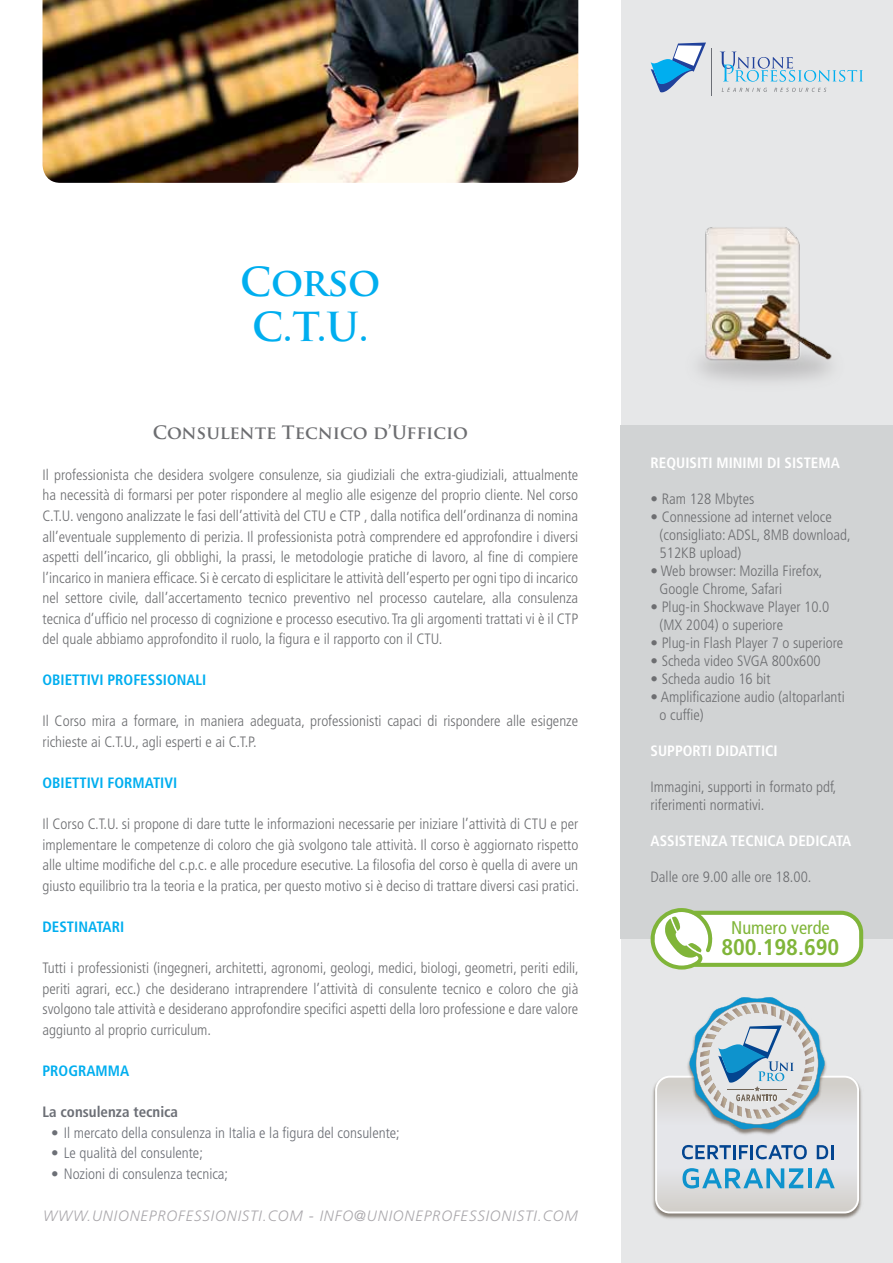
<style>
.page{position:relative;width:893px;height:1263px;background:#fff}
.page>*{position:absolute;margin:0;border:0;box-sizing:border-box;transform-origin:0 0}
.t1{font:700 39px/45px "Trajan Pro";letter-spacing:-.02em;color:#00aeef;text-align:center}
.t2{font:700 condensed 22.65px "Frutiger";color:#80b539}
.t3{font:condensed 18.3px "Frutiger";color:#80b539}
.t4{font:700 18px "Trajan Pro";color:#6d6e71}
.t5{font:300 condensed 15px/20.5px "Frutiger";color:#6d6e71}
.t6{font:300 condensed 15px "Frutiger";color:#6c6f76}
.t7{font:700 condensed 15px "Frutiger";color:#fff}
.t8{font:700 condensed 15px "Frutiger";color:#00aeef}
.t9{font:italic 300 15px "Frutiger";letter-spacing:.06em;color:#aaa8ac}
.t10{font:700 condensed 15px "Frutiger";color:#6c6f76}
</style>
<div class="page">
<div style="left:621px;top:0;width:272px;height:1263px;background:#e6e7e8"></div>
<div style="left:621px;top:425px;width:272px;height:514px;background:#d1d3d4"></div>
<svg style="left:651px;top:43px;width:55px;height:49px"></svg>
<hr style="left:712px;top:48px;width:1px;height:47px;background:#6c6f76">
<svg style="left:721px;top:52px;width:142px;height:30px"></svg>
<svg style="left:722px;top:88px;width:45px;height:4px"></svg>
<svg style="left:774px;top:88px;width:52px;height:4px"></svg>
<img style="left:652px;top:1083px;width:210px;height:136px">
<svg style="left:656px;top:997px;width:202px;height:215px"></svg>
<svg style="left:651px;top:908px;width:212px;height:61px;background:#e0ebd2"></svg>
<img style="left:43px;top:0;width:535px;height:183px">
<img style="left:698px;top:227px;width:134px;height:155px">
<h1 class="t1" style="left:240px;top:260px;width:142px">Corso<br>C.T.U.</h1>
<p class="t4" style="left:153px;top:421px;width:317px">Consulente Tecnico d’Ufficio</p>
<p class="t5" style="left:43px;top:465px;width:537px;text-align:justify">Il professionista che desidera svolgere consulenze, sia giudiziali che extra-giudiziali, attualmente ha necessità di formarsi per poter rispondere al meglio alle esigenze del proprio cliente. Nel corso C.T.U. vengono analizzate le fasi dell’attività del CTU e CTP , dalla notifica dell’ordinanza di nomina all’eventuale supplemento di perizia. Il professionista potrà comprendere ed approfondire i diversi aspetti dell’incarico, gli obblighi, la prassi, le metodologie pratiche di lavoro, al fine di compiere l’incarico in maniera efficace. Si è cercato di esplicitare le attività dell’esperto per ogni tipo di incarico nel settore civile, dall’accertamento tecnico preventivo nel processo cautelare, alla consulenza tecnica d’ufficio nel processo di cognizione e processo esecutivo. Tra gli argomenti trattati vi è il CTP del quale abbiamo approfondito il ruolo, la figura e il rapporto con il CTU.</p>
<p class="t8" style="left:43px;top:671px;width:25px">OBIETTI</p>
<p class="t8" style="left:91px;top:671px;width:58px">VI PROFESSIO</p>
<p class="t8" style="left:177px;top:671px;width:29px">NALI</p>
<p class="t5" style="left:43px;top:711px;width:537px">Il Corso mira a formare, in maniera adeguata, professionisti capaci di rispondere alle esigenze richieste ai C.T.U., agli esperti e ai C.T.P.</p>
<p class="t8" style="left:43px;top:774px;width:25px">OBIETTI</p>
<p class="t8" style="left:91px;top:774px;width:86px">VI FORMATIVI</p>
<p class="t5" style="left:43px;top:814px;width:538px;text-align:justify">Il Corso C.T.U. si propone di dare tutte le informazioni necessarie per iniziare l’attività di CTU e per implementare le competenze di coloro che già svolgono tale attività. Il corso è aggiornato rispetto alle ultime modifiche del c.p.c. e alle procedure esecutive. La filosofia del corso è quella di avere un giusto equilibrio tra la teoria e la pratica, per questo motivo si è deciso di trattare diversi casi pratici.</p>
<p class="t8" style="left:43px;top:918px;width:8px">DESTI</p>
<p class="t8" style="left:78px;top:918px;width:45px">NATARI</p>
<p class="t5" style="left:43px;top:958px;width:538px;text-align:justify">Tutti i professionisti (ingegneri, architetti, agronomi, geologi, medici, biologi, geometri, periti edili, periti agrari, ecc.) che desiderano intraprendere l’attività di consulente tecnico e coloro che già svolgono tale attività e desiderano approfondire specifici aspetti della loro professione e dare valore aggiunto al proprio curriculum.</p>
<p class="t8" style="left:43px;top:1062px;width:88px">PROGRAMMA</p>
<p class="t10" style="left:43px;top:1103px;width:137px">LA CONSULENZA TECNICA</p>
<p class="t6" style="left:51px;top:1124px;width:350px">• Il mercato della consulenza in Italia e la figura del consulente;</p>
<p class="t6" style="left:51px;top:1144px;width:153px">• Le qualità del consulente;</p>
<p class="t6" style="left:51px;top:1165px;width:179px">• Nozioni di consulenza tecnica;</p>
<p class="t9" style="left:43px;top:1207px;width:536px">WWW.UNIONEPROFESSIONISTI.COM - INFO@UNIONEPROFESSIONISTI.COM</p>
<p class="t7" style="left:651px;top:454px;width:191px">REQUISITI MINIMI DI SISTEMA</p>
<p class="t5" style="left:651px;top:488px;width:105px">• Ram 128 Mbytes</p>
<p class="t5" style="left:660px;top:508px;width:193px;line-height:18px;text-indent:-9px">• Connessione ad internet veloce (consigliato: ADSL, 8MB download,<br>512KB upload)</p>
<p class="t5" style="left:660px;top:562px;width:164px;line-height:18px;text-indent:-9px">• Web browser: Mozilla Firefox,<br>Google Chrome, Safari</p>
<p class="t5" style="left:660px;top:598px;width:171px;line-height:18px;text-indent:-9px">• Plug-in Shockwave Player 10.0 (MX 2004) o superiore</p>
<p class="t5" style="left:651px;top:632px;width:194px">• Plug-in Flash Player 7 o superiore</p>
<p class="t5" style="left:651px;top:650px;width:172px">• Scheda video SVGA 800x600</p>
<p class="t5" style="left:651px;top:668px;width:121px">• Scheda audio 16 bit</p>
<p class="t5" style="left:660px;top:688px;width:187px;line-height:18px;text-indent:-9px">• Amplificazione audio (altoparlanti o cuffie)</p>
<p class="t7" style="left:651px;top:742px;width:129px">SUPPORTI DIDATTICI</p>
<p class="t5" style="left:651px;top:778px;width:187px;line-height:18px">Immagini, supporti in formato pdf, riferimenti normativi.</p>
<p class="t7" style="left:651px;top:832px;width:202px">ASSISTENZA TECNICA DEDICATA</p>
<p class="t5" style="left:651px;top:866px;width:162px">Dalle ore 9.00 alle ore 18.00.</p>
<p class="t3" style="left:731px;top:917px;width:100px">Numero verde</p>
<h2 class="t2" style="left:721px;top:933px;width:120px">800.198.690</h2>
</div>
